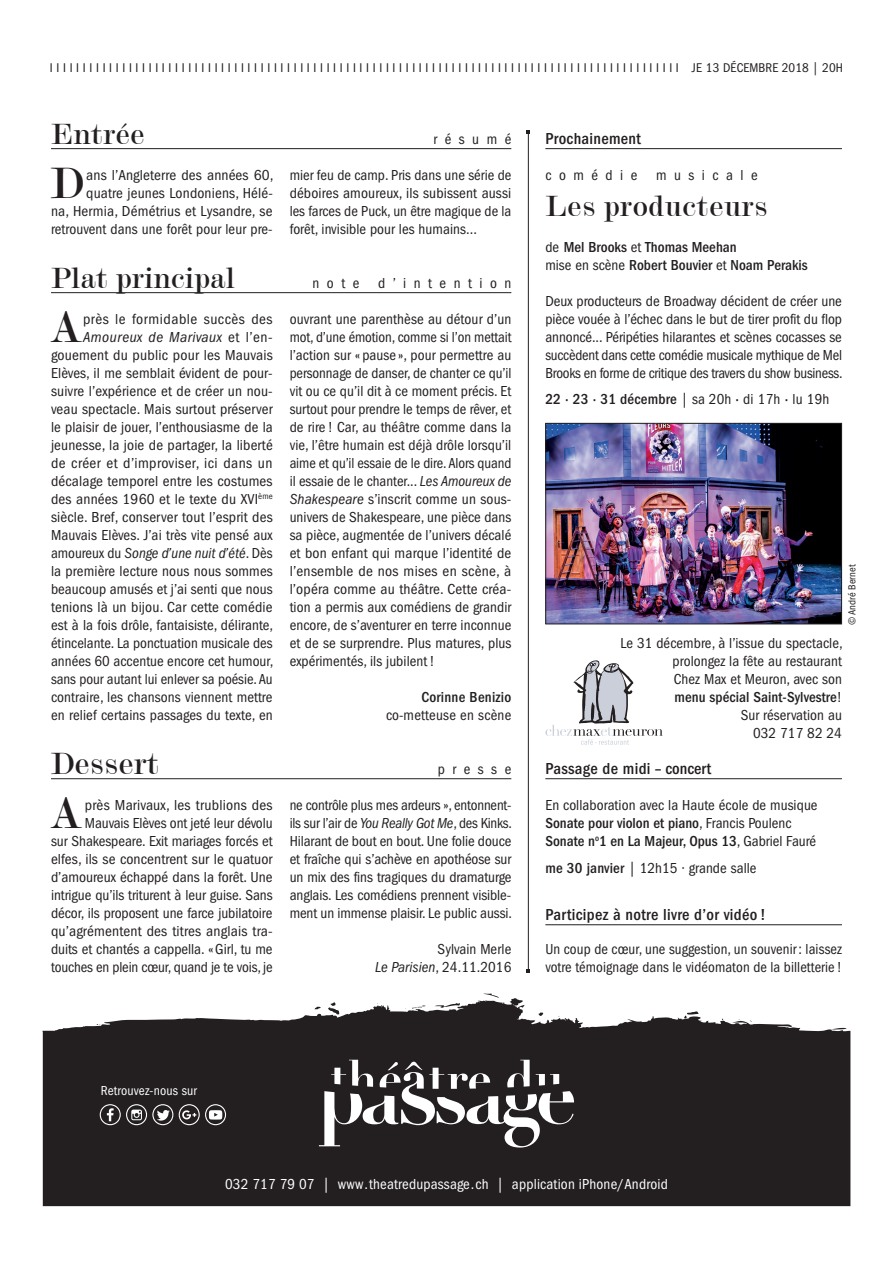
<style>
.page{position:relative;width:893px;height:1263px;background:#fff}
.page>*{position:absolute;margin:0;border:0;box-sizing:border-box;transform-origin:0 0}
.t1{font:45px "Modern 20 BT Roman B";color:#231f20}
.t2{font:31.5px "Modern 20 BT Roman B";color:#231f20}
.t3{font:30px "Modern 20 BT Roman B";color:#231f20}
.t4{font:500 condensed 16.5px "ITC Franklin Gothic Std";letter-spacing:.02em;color:#231f20}
.t5{font:condensed 15px/18px "ITC Franklin Gothic Std";letter-spacing:.005em;color:#231f20;text-align:right}
.t6{font:500 condensed 15px/18px "ITC Franklin Gothic Std";letter-spacing:.005em;color:#231f20}
.t7{font:condensed 15px "ITC Franklin Gothic Std";letter-spacing:.01em;color:#fff}
.t8{font:condensed 15px "ITC Franklin Gothic Std";letter-spacing:.5em;color:#231f20}
.t9{font:condensed 13.5px "ITC Franklin Gothic Std";letter-spacing:.015em;color:#fff}
.t10{font:condensed 13.2px "ITC Franklin Gothic Std";letter-spacing:.005em;color:#231f20}
.t11{font:condensed 10.5px "ITC Franklin Gothic Std";color:#231f20}
.s1{font-style:italic}
.s2{font-weight:400}
.s3{font-weight:500}
</style>
<div class="page">
<hr style="left:51px;top:148px;width:460px;height:1px;background:#231f20">
<hr style="left:51px;top:292px;width:460px;height:1px;background:#231f20">
<hr style="left:51px;top:778px;width:460px;height:1px;background:#231f20">
<hr style="left:528px;top:132px;width:1px;height:839px;background:#231f20">
<svg style="left:43px;top:993px;width:807px;height:213px;background:#423e3f"></svg>
<svg style="left:319px;top:1060px;width:255px;height:87px"></svg>
<svg style="left:100px;top:1104px;width:73px;height:21px;background:#5c5959"></svg>
<svg style="left:179px;top:1104px;width:47px;height:21px"></svg>
<svg style="left:545px;top:660px;width:118px;height:85px"></svg>
<hr style="left:545px;top:778px;width:297px;height:1px;background:#231f20">
<hr style="left:545px;top:924px;width:297px;height:1px;background:#231f20">
<hr style="left:545px;top:148px;width:297px;height:1px;background:#231f20">
<img style="left:547px;top:425px;width:293px;height:197px">
<div style="left:545px;top:423px;width:297px;height:201px;border:1px solid #231f20"></div>
<p class="t10" style="left:46px;top:60px;width:5px">IIIIIIIIIIIIIIIIIIIIIIIIIIIIIIIIIIIIIIIIIIIIIIIIIIIIIIIIIIIIIIIIIIIIIIIIIIIIIIIIIIIIIIIIIIIIIIIII</p>
<p class="t10" style="left:692px;top:60px;width:152px">JE 13 DÉCEMBRE 2018 | 20H</p>
<h3 class="t3" style="left:51px;top:116px;width:96px">Entrée</h3>
<p class="t5" style="left:433px;top:130px;width:79px">résumé</p>
<h1 class="t1" style="left:51px;top:155px;width:36px">D</h1>
<p class="t5" style="left:51px;top:166px;width:224px">ans l’Angleterre des années 60, quatre jeunes Londoniens, Hélé-<br>na, Hermia, Démétrius et Lysandre, se retrouvent dans une forêt pour leur pre-</p>
<p class="t5" style="left:290px;top:166px;width:223px;text-align:justify">mier feu de camp. Pris dans une série de déboires amoureux, ils subissent aussi les farces de Puck, un être magique de la forêt, invisible pour les humains...</p>
<h3 class="t3" style="left:51px;top:260px;width:186px">Plat principal</h3>
<p class="t5" style="left:313px;top:274px;width:48px">note</p>
<p class="t8" style="left:378px;top:275px;width:135px">d’intention</p>
<h1 class="t1" style="left:50px;top:299px;width:34px">A</h1>
<p class="t5" style="left:51px;top:310px;width:224px">près le formidable succès des <span class="s1">Amoureux de Marivaux</span> et l’en&shy;gouement du public pour les Mauvais Elèves, il me semblait évident de pour&shy;suivre l’expérience et de créer un nou&shy;veau spectacle. Mais surtout préserver le plaisir de jouer, l’enthousiasme de la jeunesse, la joie de partager, la liberté de créer et d’improviser, ici dans un décalage temporel entre les costumes des années 1960 et le texte du XVI<sup>ème </sup>siècle. Bref, conserver tout l’esprit des Mauvais Elèves. J’ai très vite pensé aux amoureux du <span class="s1">Songe d’une nuit d’été</span>. Dès la première lecture nous nous sommes beaucoup amusés et j’ai senti que nous tenions là un bijou. Car cette comédie est à la fois drôle, fantaisiste, délirante, étincelante. La ponctuation musicale des années 60 accentue encore cet humour, sans pour autant lui enlever sa poésie. Au contraire, les chansons viennent mettre en relief certains passages du texte, en</p>
<p class="t5" style="left:290px;top:310px;width:223px;text-align:justify">ouvrant une parenthèse au détour d’un mot, d’une émotion, comme si l’on mettait l’action sur « pause », pour permettre au personnage de danser, de chanter ce qu’il vit ou ce qu’il dit à ce moment précis. Et surtout pour prendre le temps de rêver, et de rire ! Car, au théâtre comme dans la vie, l’être humain est déjà drôle lorsqu’il aime et qu’il essaie de le dire. Alors quand il essaie de le chanter... <span class="s1">Les Amoureux de Shakespeare</span> s’inscrit comme un sous&shy;univers de Shakespeare, une pièce dans sa pièce, augmentée de l’univers décalé et bon enfant qui marque l’identité de l’ensemble de nos mises en scène, à l’opéra comme au théâtre. Cette créa&shy;tion a permis aux comédiens de grandir encore, de s’aventurer en terre inconnue et de se surprendre. Plus matures, plus expérimentés, ils jubilent!</p>
<p class="t6" style="left:421px;top:688px;width:91px">Corinne Benizio</p>
<p class="t5" style="left:386px;top:706px;width:127px">co-metteuse en scène</p>
<h2 class="t2" style="left:51px;top:744px;width:110px">Dessert</h2>
<p class="t5" style="left:438px;top:760px;width:75px">presse</p>
<h1 class="t1" style="left:50px;top:785px;width:34px">A</h1>
<p class="t5" style="left:51px;top:796px;width:223px">près Marivaux, les trublions des Mauvais Elèves ont jeté leur dévolu<br>sur Shakespeare. Exit mariages forcés et elfes, ils se concentrent sur le quatuor d’amoureux échappé dans la forêt. Une intrigue qu’ils triturent à leur guise. Sans décor, ils proposent une farce jubilatoire qu’agrémentent des titres anglais tra&shy;duits et chantés a cappella. «Girl, tu me touches en plein cœur, quand je te vois, je</p>
<p class="t5" style="left:290px;top:796px;width:224px;text-align:justify">ne contrôle plus mes ardeurs », entonnent&shy;ils sur l’air de <span class="s1">You Really Got Me</span>, des Kinks.<br>Hilarant de bout en bout. Une folie douce et fraîche qui s’achève en apothéose sur un mix des fins tragiques du dramaturge anglais. Les comédiens prennent visible&shy;ment un immense plaisir. Le public aussi.</p>
<p class="t5" style="left:375px;top:940px;width:138px">Sylvain Merle<br><span class="s1">Le Parisien</span>, 24.11.2016</p>
<p class="t4" style="left:545px;top:129px;width:97px">Prochainement</p>
<p class="t8" style="left:545px;top:167px;width:214px">comédie musicale</p>
<h3 class="t3" style="left:545px;top:188px;width:224px">Les producteurs</h3>
<p class="t6" style="left:545px;top:238px;width:264px"><span class="s2">de</span> Mel Brooks <span class="s2">et</span> Thomas Meehan<br><span class="s2">mise en scène</span> Robert Bouvier <span class="s2">et</span> Noam Perakis</p>
<p class="t5" style="left:545px;top:292px;width:299px;text-align:justify">Deux producteurs de Broadway décident de créer une pièce vouée à l’échec dans le but de tirer profit du flop annoncé... Péripéties hilarantes et scènes cocasses se succèdent dans cette comédie musicale mythique de Mel Brooks en forme de critique des travers du show business.</p>
<p class="t6" style="left:545px;top:390px;width:286px">22 · 23 · 31 décembre <span class="s2">| sa 20h</span> · <span class="s2">di 17h</span> · <span class="s2">lu 19h</span></p>
<p class="t11" style="left:846px;top:625px;width:62px;rotate:-90deg">© André Bernet</p>
<p class="t5" style="left:621px;top:634px;width:224px">Le 31 décembre, à l’issue du spectacle, prolongez la fête au restaurant<br>Chez Max et Meuron, avec son<br><span class="s3">menu spécial Saint-Sylvestre</span>!<br>Sur réservation au<br>032 717 82 24</p>
<p class="t4" style="left:545px;top:759px;width:168px">Passage de midi – concert</p>
<p class="t5" style="left:545px;top:796px;width:274px;text-align:left">En collaboration avec la Haute école de musique<br><span class="s3">Sonate pour violon et piano</span>, Francis Poulenc<br><span class="s3">Sonate n</span><sup>o</sup><span class="s3">1 en La Majeur, Opus 13</span>, Gabriel Fauré</p>
<p class="t5" style="left:545px;top:859px;width:213px"><span class="s3">me 30 janvier</span> | 12h15 · grande salle</p>
<p class="t4" style="left:545px;top:905px;width:222px">Participez à notre livre d’or vidéo !</p>
<p class="t5" style="left:545px;top:940px;width:298px;text-align:left">Un coup de cœur, une suggestion, un souvenir : laissez votre témoignage dans le vidéomaton de la billetterie !</p>
<p class="t9" style="left:101px;top:1083px;width:98px">Retrouvez-nous sur</p>
<p class="t7" style="left:225px;top:1175px;width:444px">032 717 79 07 | www.theatredupassage.ch | application iPhone/Android</p>
</div>
